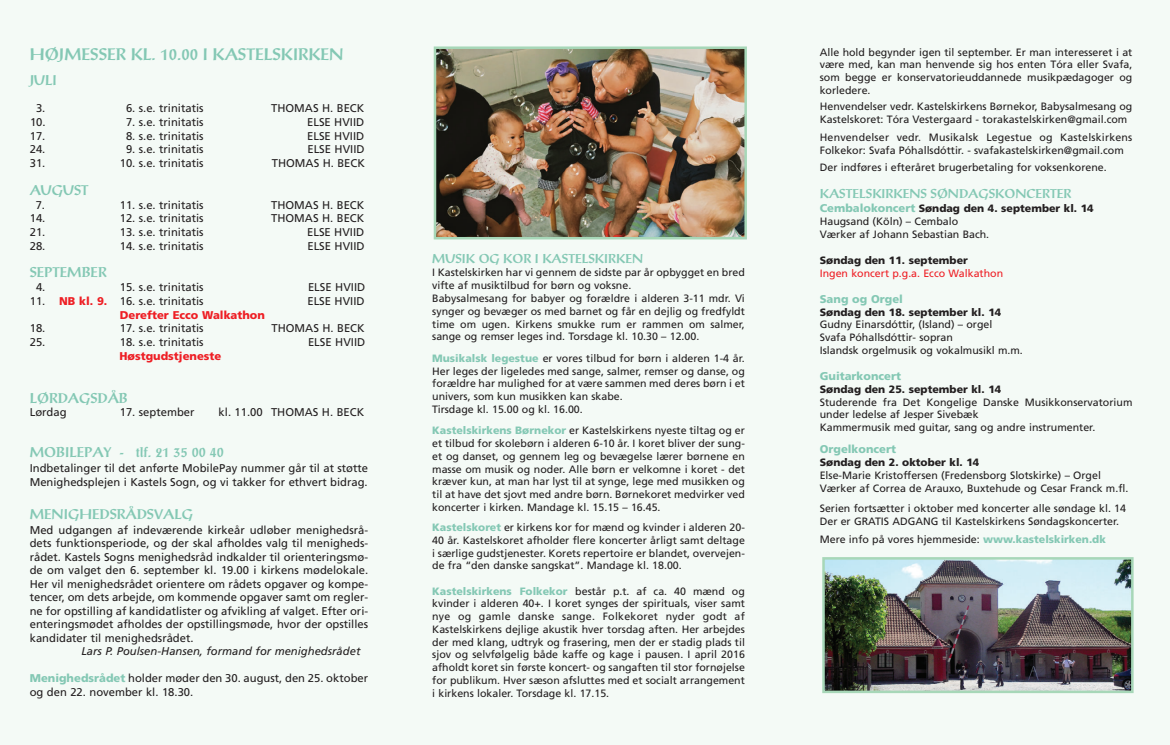
<style>
.page{position:relative;width:1170px;height:745px;background:#fff}
.page>*{position:absolute;margin:0;border:0;box-sizing:border-box;transform-origin:0 0}
.t1{font:700 16.25px "Post Antiqua";color:#84c8b4}
.t2{font:700 13.75px "Post Antiqua";color:#84c8b4}
.t3{font:700 12.5px "Post Antiqua";color:#84c8b4}
.t4{font:11.25px/13.5px "Frutiger";color:#231f20}
.t5{font:italic 11.25px "Frutiger";color:#231f20}
.t6{font:900 11.25px "Frutiger";color:#ee1e24}
.t7{font:900 11.25px "Frutiger";color:#84c8b4}
.t8{font:10.62px/12.8px "Frutiger";color:#231f20}
.t9{font:900 10.62px "Frutiger";color:#231f20}
.t10{font:10.62px "Frutiger";color:#ee1e24}
.s1{font-weight:900;color:#ee1e24}
.s2{font-weight:900;color:#84c8b4}
.s3{font-weight:900;font-size:11.25px;color:#84c8b4}
.s4{font-weight:900}
</style>
<div class="page">
<div style="left:0;top:0;width:1169px;height:744px;background:#f4faf6"></div>
<img style="left:436px;top:49px;width:307px;height:187px">
<div style="left:433px;top:46px;width:313px;height:193px;border:2px solid #a7d7b8"></div>
<img style="left:825px;top:559px;width:305px;height:130px">
<div style="left:822px;top:556px;width:311px;height:136px;border:2px solid #a7d7b8"></div>
<h1 class="t1" style="left:30px;top:48px;width:315px">HØJMESSER KL. 10.00 I KASTELSKIRKEN</h1>
<p class="t2" style="left:30px;top:74px;width:29px">JULI</p>
<p class="t4" style="left:36px;top:102px;width:11px">3.</p>
<p class="t4" style="left:126px;top:102px;width:79px">6. s.e. trinitatis</p>
<p class="t4" style="left:271px;top:102px;width:95px">THOMAS H. BECK</p>
<p class="t4" style="left:30px;top:116px;width:17px">10.</p>
<p class="t4" style="left:126px;top:116px;width:79px">7. s.e. trinitatis</p>
<p class="t4" style="left:307px;top:116px;width:59px">ELSE HVIID</p>
<p class="t4" style="left:30px;top:130px;width:17px">17.</p>
<p class="t4" style="left:126px;top:130px;width:79px">8. s.e. trinitatis</p>
<p class="t4" style="left:307px;top:130px;width:59px">ELSE HVIID</p>
<p class="t4" style="left:30px;top:143px;width:17px">24.</p>
<p class="t4" style="left:126px;top:143px;width:79px">9. s.e. trinitatis</p>
<p class="t4" style="left:307px;top:143px;width:59px">ELSE HVIID</p>
<p class="t4" style="left:30px;top:157px;width:17px">31.</p>
<p class="t4" style="left:120px;top:157px;width:85px">10. s.e. trinitatis</p>
<p class="t4" style="left:272px;top:157px;width:95px">THOMAS H. BECK</p>
<p class="t2" style="left:30px;top:184px;width:60px">AUGUST</p>
<p class="t4" style="left:36px;top:198px;width:11px">7.</p>
<p class="t4" style="left:120px;top:198px;width:85px">11. s.e. trinitatis</p>
<p class="t4" style="left:271px;top:198px;width:95px">THOMAS H. BECK</p>
<p class="t4" style="left:30px;top:212px;width:17px">14.</p>
<p class="t4" style="left:120px;top:212px;width:85px">12. s.e. trinitatis</p>
<p class="t4" style="left:271px;top:212px;width:95px">THOMAS H. BECK</p>
<p class="t4" style="left:30px;top:226px;width:17px">21.</p>
<p class="t4" style="left:120px;top:226px;width:85px">13. s.e. trinitatis</p>
<p class="t4" style="left:307px;top:226px;width:59px">ELSE HVIID</p>
<p class="t4" style="left:30px;top:240px;width:17px">28.</p>
<p class="t4" style="left:120px;top:240px;width:85px">14. s.e. trinitatis</p>
<p class="t4" style="left:307px;top:240px;width:59px">ELSE HVIID</p>
<p class="t2" style="left:30px;top:267px;width:78px">SEPTEMBER</p>
<p class="t4" style="left:36px;top:281px;width:11px">4.</p>
<p class="t4" style="left:120px;top:281px;width:85px">15. s.e. trinitatis</p>
<p class="t4" style="left:308px;top:281px;width:59px">ELSE HVIID</p>
<p class="t4" style="left:30px;top:295px;width:175px">11. <span class="s1">NB kl. 9.</span> 16. s.e. trinitatis</p>
<p class="t4" style="left:307px;top:295px;width:59px">ELSE HVIID</p>
<p class="t6" style="left:120px;top:310px;width:147px">Derefter Ecco Walkathon</p>
<p class="t4" style="left:30px;top:322px;width:17px">18.</p>
<p class="t4" style="left:120px;top:322px;width:85px">17. s.e. trinitatis</p>
<p class="t4" style="left:271px;top:322px;width:95px">THOMAS H. BECK</p>
<p class="t4" style="left:30px;top:336px;width:17px">25.</p>
<p class="t4" style="left:120px;top:336px;width:85px">18. s.e. trinitatis</p>
<p class="t4" style="left:308px;top:336px;width:59px">ELSE HVIID</p>
<p class="t6" style="left:119px;top:351px;width:103px">Høstgudstjeneste</p>
<p class="t2" style="left:30px;top:392px;width:100px">LØRDAGSDÅB</p>
<p class="t4" style="left:30px;top:406px;width:38px">Lørdag</p>
<p class="t4" style="left:120px;top:406px;width:76px">17. september</p>
<p class="t4" style="left:219px;top:406px;width:147px">kl. 11.00 THOMAS H. BECK</p>
<p class="t2" style="left:30px;top:447px;width:196px">MOBILEPAY - tlf. 21 35 00 40</p>
<p class="t4" style="left:30px;top:462px;width:340px">Indbetalinger til det anførte MobilePay nummer går til at støtte<br>Menighedsplejen i Kastels Sogn, og vi takker for ethvert bidrag.</p>
<p class="t2" style="left:30px;top:508px;width:165px">MENIGHEDSRÅDSVALG</p>
<p class="t4" style="left:30px;top:523px;width:340px;text-align:justify">Med udgangen af indeværende kirkeår udløber menighedsrå&shy;dets funktionsperiode, og der skal afholdes valg til menigheds&shy;rådet. Kastels Sogns menighedsråd indkalder til orienteringsmø&shy;de om valget den 6. september kl. 19.00 i kirkens mødelokale.<br>Her vil menighedsrådet orientere om rådets opgaver og kompe&shy;tencer, om dets arbejde, om kommende opgaver samt om regler&shy;ne for opstilling af kandidatlister og afvikling af valget. Efter ori&shy;enteringsmødet afholdes der opstillingsmøde, hvor der opstilles kandidater til menighedsrådet.</p>
<p class="t5" style="left:81px;top:646px;width:280px">Lars P. Poulsen-Hansen, formand for menighedsrådet</p>
<p class="t4" style="left:30px;top:672px;width:340px"><span class="s2">Menighedsrådet</span> holder møder den 30. august, den 25. oktober og den 22. november kl. 18.30.</p>
<p class="t3" style="left:432px;top:253px;width:212px">MUSIK OG KOR I KASTELSKIRKEN</p>
<p class="t8" style="left:432px;top:267px;width:314px">I Kastelskirken har vi gennem de sidste par år opbygget en bred vifte af musiktilbud for børn og voksne.<br>Babysalmesang for babyer og forældre i alderen 3-11 mdr. Vi synger og bevæger os med barnet og får en dejlig og fredfyldt time om ugen. Kirkens smukke rum er rammen om salmer, sange og remser leges ind. Torsdage kl. 10.30 – 12.00.</p>
<p class="t8" style="left:432px;top:352px;width:314px"><span class="s2">Musikalsk legestue</span> er vores tilbud for børn i alderen 1-4 år.<br>Her leges der ligeledes med sange, salmer, remser og danse, og forældre har mulighed for at være sammen med deres børn i et univers, som kun musikken kan skabe.<br>Tirsdage kl. 15.00 og kl. 16.00.</p>
<p class="t8" style="left:432px;top:425px;width:314px;text-align:justify"><span class="s2">Kastelskirkens Børnekor</span> er Kastelskirkens nyeste tiltag og er et tilbud for skolebørn i alderen 6-10 år. I koret bliver der sung&shy;et og danset, og gennem leg og bevægelse lærer børnene en masse om musik og noder. Alle børn er velkomne i koret - det kræver kun, at man har lyst til at synge, lege med musikken og til at have det sjovt med andre børn. Børnekoret medvirker ved koncerter i kirken. Mandage kl. 15.15 – 16.45.</p>
<p class="t8" style="left:432px;top:521px;width:314px;text-align:justify"><span class="s2">Kastelskoret</span> er kirkens kor for mænd og kvinder i alderen 20- 40 år. Kastelskoret afholder flere koncerter årligt samt deltage i særlige gudstjenester. Korets repertoire er blandet, overvejen&shy;de fra “den danske sangskat”. Mandage kl. 18.00.</p>
<p class="t8" style="left:432px;top:585px;width:314px;text-align:justify"><span class="s2">Kastelskirkens Folkekor</span> består p.t. af ca. 40 mænd og kvinder i alderen 40+. I koret synges der spirituals, viser samt nye og gamle danske sange. Folkekoret nyder godt af Kastelskirkens dejlige akustik hver torsdag aften. Her arbejdes der med klang, udtryk og frasering, men der er stadig plads til sjov og selvfølgelig både kaffe og kage i pausen. I april 2016 afholdt koret sin første koncert- og sangaften til stor fornøjelse for publikum. Hver sæson afsluttes med et socialt arrangement i kirkens lokaler. Torsdage kl. 17.15.</p>
<p class="t8" style="left:819px;top:46px;width:314px;text-align:justify">Alle hold begynder igen til september. Er man interesseret i at være med, kan man henvende sig hos enten Tóra eller Svafa, som begge er konservatorieuddannede musikpædagoger og korledere.</p>
<p class="t8" style="left:819px;top:101px;width:314px">Henvendelser vedr. Kastelskirkens Børnekor, Babysalmesang og<br>Kastelskoret: Tóra Vestergaard - torakastelskirken@gmail.com</p>
<p class="t8" style="left:819px;top:132px;width:314px">Henvendelser vedr. Musikalsk Legestue og Kastelskirkens<br>Folkekor: Svafa Póhallsdóttir. - svafakastelskirken@gmail.com</p>
<p class="t8" style="left:819px;top:162px;width:288px">Der indføres i efteråret brugerbetaling for voksenkorene.</p>
<p class="t3" style="left:819px;top:189px;width:253px">KASTELSKIRKENS SØNDAGSKONCERTER</p>
<p class="t8" style="left:819px;top:203px;width:275px"><span class="s3">Cembalokoncert</span> <span class="s4">Søndag den 4. september kl. 14<br></span>Haugsand (Köln) – Cembalo<br>Værker af Johann Sebastian Bach.</p>
<p class="t9" style="left:819px;top:255px;width:150px">Søndag den 11. september</p>
<p class="t10" style="left:819px;top:268px;width:185px">Ingen koncert p.g.a. Ecco Walkathon</p>
<p class="t7" style="left:819px;top:294px;width:85px">Sang og Orgel</p>
<p class="t9" style="left:819px;top:307px;width:183px">Søndag den 18. september kl. 14</p>
<p class="t8" style="left:819px;top:319px;width:205px">Gudny Einarsdóttir, (Island) – orgel<br>Svafa Póhallsdóttir- sopran<br>Islandsk orgelmusik og vokalmusikl m.m.</p>
<p class="t7" style="left:819px;top:371px;width:83px">Guitarkoncert</p>
<p class="t9" style="left:819px;top:384px;width:183px">Søndag den 25. september kl. 14</p>
<p class="t8" style="left:819px;top:396px;width:314px">Studerende fra Det Kongelige Danske Musikkonservatorium under ledelse af Jesper Sivebæk<br>Kammermusik med guitar, sang og andre instrumenter.</p>
<p class="t7" style="left:819px;top:444px;width:78px">Orgelkoncert</p>
<p class="t9" style="left:819px;top:458px;width:161px">Søndag den 2. oktober kl. 14</p>
<p class="t8" style="left:819px;top:469px;width:310px">Else-Marie Kristoffersen (Fredensborg Slotskirke) – Orgel<br>Værker af Correa de Arauxo, Buxtehude og Cesar Franck m.fl.</p>
<p class="t8" style="left:819px;top:502px;width:308px">Serien fortsætter i oktober med koncerter alle søndage kl. 14<br>Der er GRATIS ADGANG til Kastelskirkens Søndagskoncerter.</p>
<p class="t8" style="left:819px;top:534px;width:287px">Mere info på vores hjemmeside: <span class="s2">www.kastelskirken.dk</span></p>
</div>
